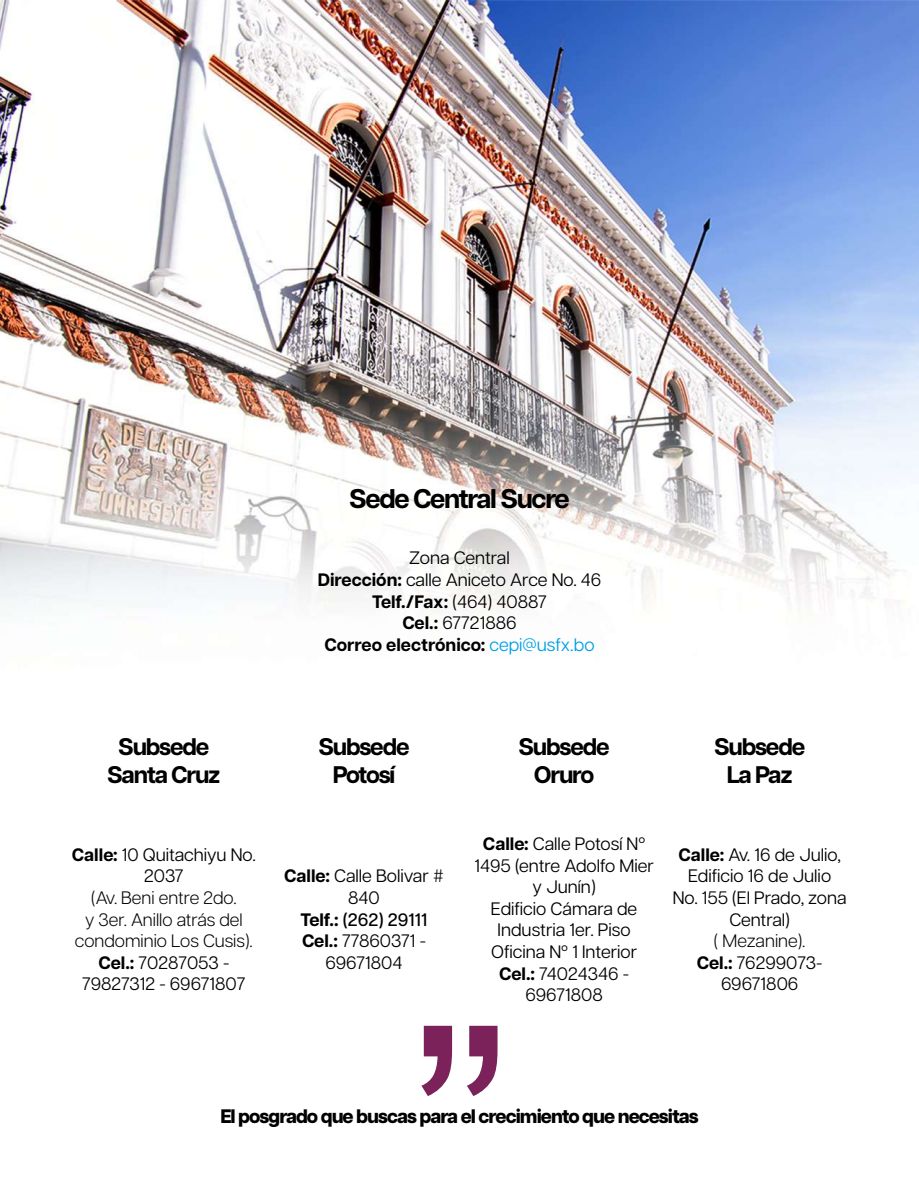
<style>
.page{position:relative;width:919px;height:1188px;background:#fff}
.page>*{position:absolute;margin:0;border:0;box-sizing:border-box;transform-origin:0 0}
.t1{font:700 27px "Articulat CF";letter-spacing:-.05em;color:#000}
.t2{font:700 24px/28.8px "Articulat CF";letter-spacing:-.05em;color:#000;text-align:center}
.t3{font:800 19.5px "Articulat CF";letter-spacing:-.05em;color:#000}
.t4{font:18px/21.6px "Articulat CF";color:#000;text-align:center}
.t5{font:300 18px/21.6px "Articulat CF";color:#000;text-align:center}
.s1{font-weight:700}
.s2{color:#009fe3}
.s3{font-weight:400}
.s4{font-weight:500}
.s5{font-weight:300}
</style>
<div class="page">
<img style="left:0;top:0;width:918px;height:1061px">
<svg style="left:421px;top:1026px;width:76px;height:70px"></svg>
<h1 class="t1" style="left:349px;top:483px;width:222px">Sede Central Sucre</h1>
<p class="t4" style="left:317px;top:547px;width:285px">Zona Central<br><span class="s1">Dirección:</span> calle Aniceto Arce No. 46<br><span class="s1">Telf./Fax:</span> (464) 40887<br><span class="s1">Cel.:</span> 67721886<br><span class="s1">Correo electrónico:</span> <span class="s2">cepi@usfx.bo</span></p>
<h2 class="t2" style="left:107px;top:733px;width:115px">Subsede<br>Santa Cruz</h2>
<h2 class="t2" style="left:318px;top:733px;width:93px">Subsede<br>Potosí</h2>
<h2 class="t2" style="left:518px;top:733px;width:93px">Subsede<br>Oruro</h2>
<h2 class="t2" style="left:714px;top:733px;width:93px">Subsede<br>La Paz</h2>
<p class="t4" style="left:72px;top:844px;width:185px"><span class="s1">Calle:</span> 10 Quitachiyu No.<br>2037</p>
<p class="t5" style="left:75px;top:887px;width:179px">(Av. Beni entre 2do.<br>y 3er. Anillo atrás del condominio Los Cusis).<br><span class="s1">Cel.:</span> <span class="s3">70287053 -<br>79827312 - 69671807</span></p>
<p class="t4" style="left:284px;top:866px;width:161px"><span class="s1">Calle:</span> Calle Bolivar #<br>840<br><span class="s1">Telf.:</span> <span class="s4">(262) 29111<br></span><span class="s1">Cel.:</span> 77860371 -<br>69671804</p>
<p class="t4" style="left:474px;top:833px;width:181px"><span class="s1">Calle:</span> Calle Potosí Nº<br>1495 (entre Adolfo Mier y Junín)<br>Edificio Cámara de<br>Industria 1er. Piso<br>Oficina Nº 1 Interior<br><span class="s1">Cel.:</span> 74024346 -<br>69671808</p>
<p class="t4" style="left:672px;top:844px;width:175px"><span class="s1">Calle:</span> Av. 16 de Julio,<br>Edificio 16 de Julio<br>No. 155 (El Prado, zona<br>Central)</p>
<p class="t4" style="left:696px;top:930px;width:127px"><span class="s5">( Mezanine).<br></span><span class="s1">Cel.:</span> 76299073-<br>69671806</p>
<p class="t3" style="left:220px;top:1104px;width:479px">El posgrado que buscas para el crecimiento que necesitas</p>
</div>
